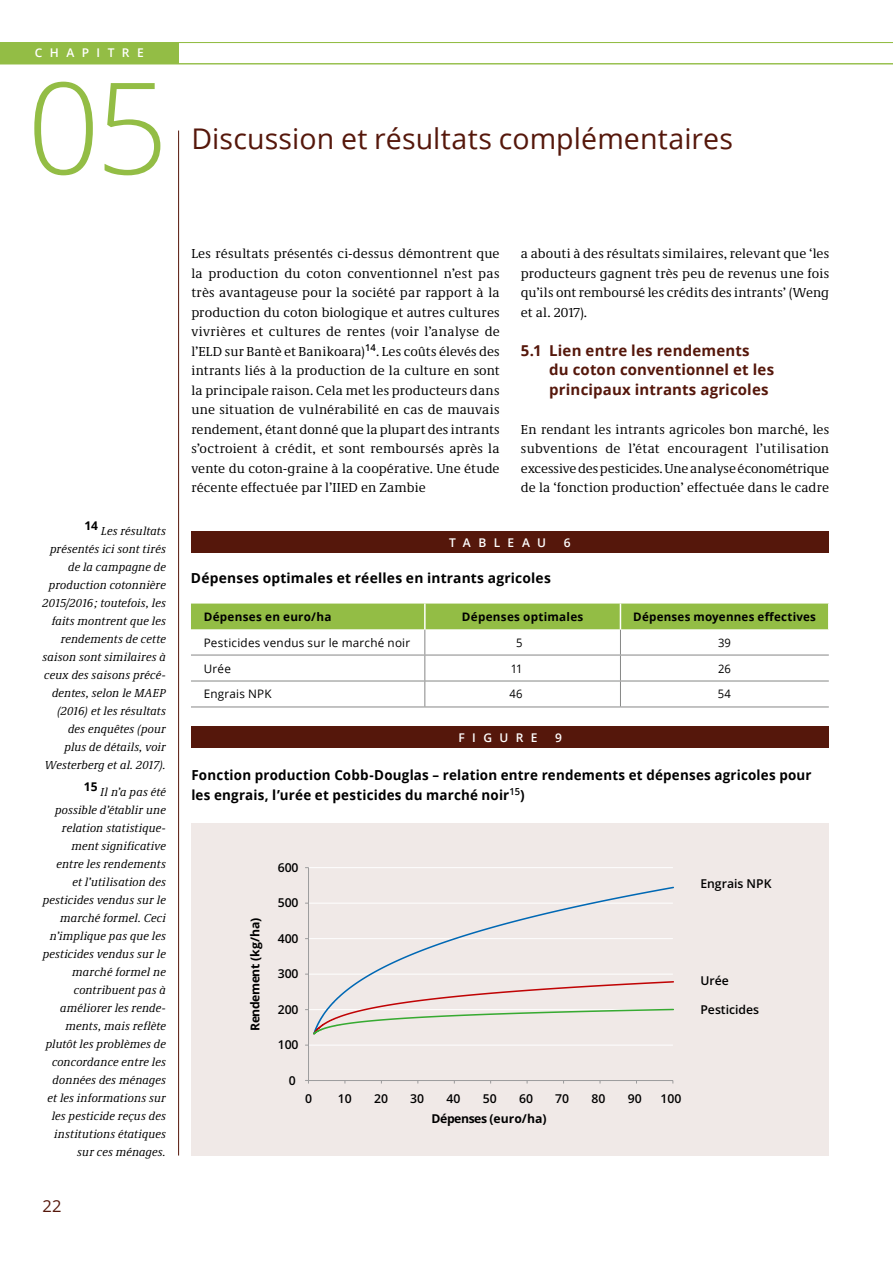
<style>
.page{position:relative;width:893px;height:1263px;background:#fff}
.page>*{position:absolute;margin:0;border:0;box-sizing:border-box;transform-origin:0 0}
.t1{font:300 127.5px "Open Sans";color:#93bd45}
.t2{font:28.5px "Open Sans";letter-spacing:.005em;color:#55170b}
.t3{font:16.5px "Open Sans";color:#55170b}
.t4{font:700 15px/19.5px "Open Sans";letter-spacing:.01em;color:#55170b}
.t5{font:700 13.8px/19.5px "Open Sans";letter-spacing:.015em;color:#000}
.t6{font:13.5px/19.5px "Demos Next Pro";letter-spacing:.01em;color:#000;text-align:justify}
.t7{font:600 12.3px "Open Sans";color:#000}
.t8{font:700 12.3px "Open Sans";letter-spacing:-.035em;color:#000}
.t9{font:italic 12px/18px "Demos Next Pro";letter-spacing:.015em;color:#000;text-align:right}
.t10{font:600 12px "Open Sans";letter-spacing:.62em;color:#fff}
.t11{font:700 11.7px "Open Sans";letter-spacing:.025em;color:#000}
.t12{font:11.7px "Open Sans";letter-spacing:.02em;color:#000}
.t13{font:11.7px "Open Sans";letter-spacing:.02em;color:#000;scale:.96 1}
</style>
<div class="page">
<hr style="left:0;top:42px;width:893px;height:1px;background:#93bd45">
<hr style="left:0;top:63px;width:893px;height:1px;background:#93bd45">
<div style="left:0;top:43px;width:179px;height:21px;background:#93bd45"></div>
<hr style="left:178px;top:131px;width:1px;height:1024px;background:#55170b">
<div style="left:191px;top:531px;width:638px;height:21px;background:#55170b"></div>
<hr style="left:191px;top:706px;width:234px;height:1px;background:#868786">
<hr style="left:425px;top:706px;width:195px;height:1px;background:#868786">
<hr style="left:620px;top:706px;width:209px;height:1px;background:#868786">
<svg style="left:191px;top:603px;width:638px;height:103px"></svg>
<hr style="left:828px;top:603px;width:2px;height:26px;background:#fff">
<div style="left:191px;top:726px;width:638px;height:21px;background:#55170b"></div>
<div style="left:191px;top:824px;width:638px;height:332px;background:#f0e9e7"></div>
<hr style="left:308px;top:1045px;width:365px;height:1px;background:#fff">
<hr style="left:308px;top:938px;width:365px;height:1px;background:#fff">
<hr style="left:308px;top:903px;width:365px;height:1px;background:#fff">
<hr style="left:308px;top:867px;width:365px;height:1px;background:#fff">
<hr style="left:308px;top:868px;width:1px;height:212px;background:#9c9c9d">
<hr style="left:308px;top:1080px;width:365px;height:1px;background:#9c9c9d">
<svg style="left:370px;top:886px;width:304px;height:88px"></svg>
<svg style="left:305px;top:974px;width:369px;height:61px"></svg>
<p class="t10" style="left:35px;top:44px;width:111px">Chapitre</p>
<h1 class="t1" style="left:27px;top:40px;width:143px">05</h1>
<h2 class="t2" style="left:191px;top:119px;width:543px">Discussion et résultats complémentaires</h2>
<p class="t9" style="left:43px;top:521px;width:125px"><sup>14</sup> Les résultats présentés ici sont tirés de la campagne de production cotonnière<br>2015/2016; toutefois, les faits montrent que les rendements de cette saison sont similaires à ceux des saisons précé&shy;dentes, selon le MAEP (2016) et les résultats des enquêtes (pour<br>plus de détails, voir<br>Westerberg et al. 2017).</p>
<p class="t9" style="left:43px;top:782px;width:125px"><sup>15</sup> Il n’a pas été possible d’établir une relation statistique&shy;ment significative entre les rendements<br>et l’utilisation des pesticides vendus sur le marché formel. Ceci n’implique pas que les pesticides vendus sur le marché formel ne contribuent pas à améliorer les rende&shy;ments, mais reflète plutôt les problèmes de concordance entre les données des ménages et les informations sur les pesticide reçus des institutions étatiques sur ces ménages.</p>
<p class="t3" style="left:43px;top:1194px;width:21px">22</p>
<p class="t6" style="left:191px;top:244px;width:310px">Les résultats présentés ci-dessus démontrent que la production du coton conventionnel n’est pas très avantageuse pour la société par rapport à la production du coton biologique et autres cultures vivrières et cultures de rentes (voir l’analyse de l’ELD sur Bantè et Banikoara)<sup>14</sup>. Les coûts élevés des intrants liés à la production de la culture en sont la principale raison. Cela met les producteurs dans une situation de vulnérabilité en cas de mauvais rendement, étant donné que la plupart des intrants s’octroient à crédit, et sont remboursés après la vente du coton-graine à la coopérative. Une étude récente effectuée par l’IIED en Zambie</p>
<p class="t6" style="left:521px;top:243px;width:310px">a abouti à des résultats similaires, relevant que ‘les producteurs gagnent très peu de revenus une fois qu’ils ont remboursé les crédits des intrants’ (Weng et al. 2017).</p>
<p class="t4" style="left:549px;top:340px;width:226px;text-indent:-28px">5.1 Lien entre les rendements<br>du coton conventionnel et les principaux intrants agricoles</p>
<p class="t6" style="left:521px;top:419px;width:310px">En rendant les intrants agricoles bon marché, les subventions de l’état encouragent l’utilisation excessive des pesticides. Une analyse économétrique de la ‘fonction production’ effectuée dans le cadre</p>
<p class="t10" style="left:449px;top:534px;width:98px">Tableau</p>
<p class="t10" style="left:564px;top:534px;width:8px">6</p>
<p class="t5" style="left:191px;top:568px;width:361px">Dépenses optimales et réelles en intrants agricoles</p>
<p class="t11" style="left:204px;top:608px;width:129px">Dépenses en euro/ha</p>
<p class="t11" style="left:462px;top:608px;width:123px">Dépenses optimales</p>
<p class="t11" style="left:633px;top:608px;width:184px">Dépenses moyennes effectives</p>
<p class="t12" style="left:204px;top:634px;width:208px">Pesticides vendus sur le marché noir</p>
<p class="t13" style="left:516px;top:634px;width:8px">5</p>
<p class="t13" style="left:718px;top:634px;width:15px">39</p>
<p class="t12" style="left:204px;top:660px;width:29px">Urée</p>
<p class="t13" style="left:511px;top:660px;width:14px">11</p>
<p class="t13" style="left:718px;top:660px;width:15px">26</p>
<p class="t12" style="left:204px;top:686px;width:69px">Engrais NPK</p>
<p class="t13" style="left:509px;top:686px;width:15px">46</p>
<p class="t13" style="left:718px;top:686px;width:15px">54</p>
<p class="t10" style="left:458px;top:729px;width:81px">Figure</p>
<p class="t10" style="left:555px;top:729px;width:8px">9</p>
<p class="t5" style="left:191px;top:765px;width:622px">Fonction production Cobb-Douglas – relation entre rendements et dépenses agricoles pour les engrais, l’urée et pesticides du marché noir<sup>15</sup>)</p>
<p class="t8" style="left:246px;top:1031px;width:115px;rotate:-90deg">Rendement (kg/ha)</p>
<p class="t7" style="left:278px;top:859px;width:22px">600</p>
<p class="t7" style="left:278px;top:894px;width:22px">500</p>
<p class="t7" style="left:278px;top:930px;width:22px">400</p>
<p class="t7" style="left:278px;top:965px;width:22px">300</p>
<p class="t7" style="left:278px;top:1001px;width:22px">200</p>
<p class="t7" style="left:278px;top:1036px;width:22px">100</p>
<p class="t7" style="left:289px;top:1072px;width:8px">0</p>
<p class="t7" style="left:305px;top:1090px;width:8px">0</p>
<p class="t7" style="left:338px;top:1090px;width:15px">10</p>
<p class="t7" style="left:374px;top:1090px;width:15px">20</p>
<p class="t7" style="left:410px;top:1090px;width:15px">30</p>
<p class="t7" style="left:447px;top:1090px;width:15px">40</p>
<p class="t7" style="left:483px;top:1090px;width:15px">50</p>
<p class="t7" style="left:519px;top:1090px;width:15px">60</p>
<p class="t7" style="left:555px;top:1090px;width:15px">70</p>
<p class="t7" style="left:592px;top:1090px;width:15px">80</p>
<p class="t7" style="left:628px;top:1090px;width:15px">90</p>
<p class="t7" style="left:661px;top:1090px;width:22px">100</p>
<p class="t8" style="left:432px;top:1110px;width:116px">Dépenses (euro/ha)</p>
<p class="t7" style="left:700px;top:875px;width:73px">Engrais NPK</p>
<p class="t7" style="left:700px;top:971px;width:30px">Urée</p>
<p class="t7" style="left:700px;top:1001px;width:60px">Pesticides</p>
</div>
